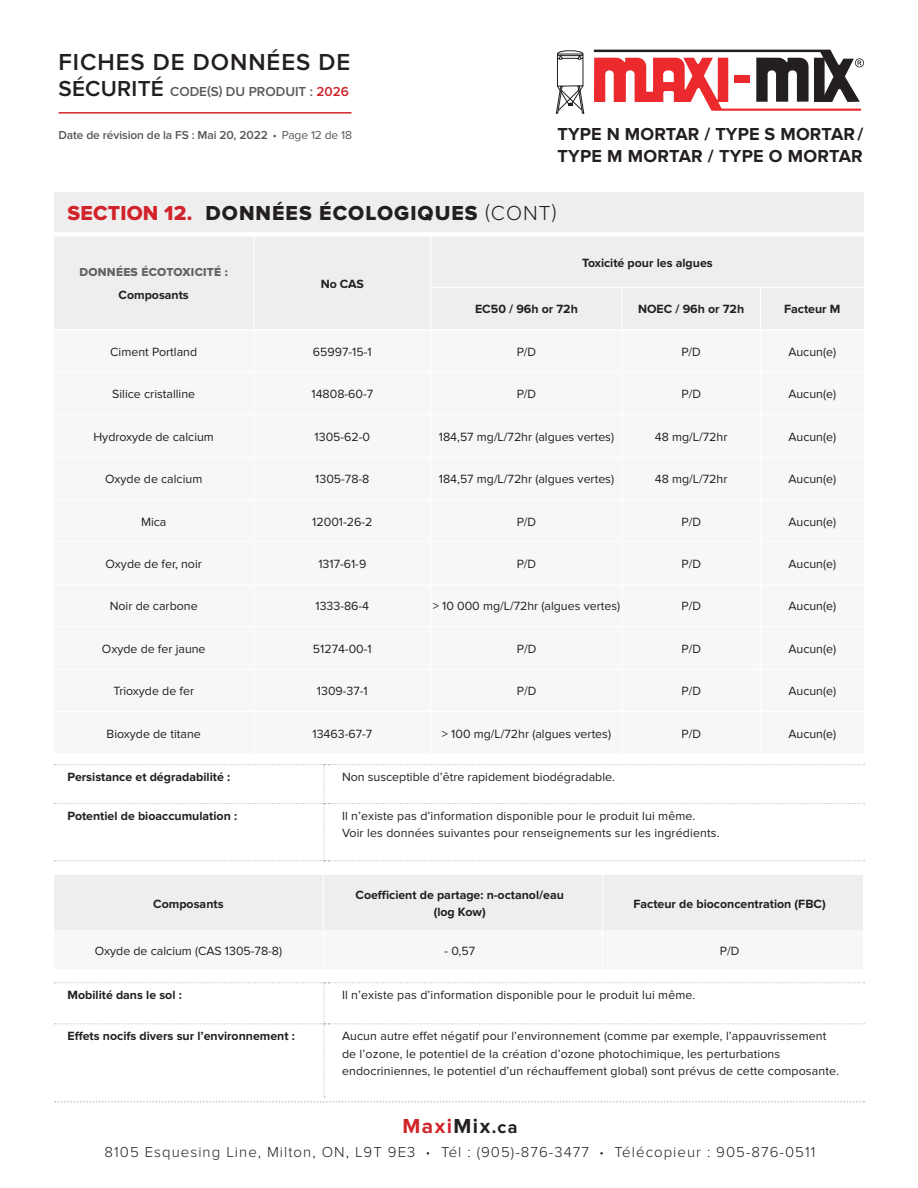
<style>
.page{position:relative;width:918px;height:1188px;background:#fff}
.page>*{position:absolute;margin:0;border:0;box-sizing:border-box;transform-origin:0 0}
.t1{font:600 24px "Proxima Nova";letter-spacing:.04em;color:#231f20}
.t2{font:21px "Proxima Nova Extrabld";letter-spacing:.05em;color:#231f20}
.t3{font:700 21px "Proxima Nova";letter-spacing:.07em;color:#d1232a}
.t4{font:700 18px/21.6px "Proxima Nova";letter-spacing:.01em;color:#231f20}
.t5{font:300 15px "Proxima Nova";letter-spacing:.07em;color:#231f20}
.t6{font:600 13.5px "Proxima Nova";color:#57585a}
.t7{font:12.3px/17.2px "Proxima Nova";color:#231f20}
.t8{font:700 12.3px/16.5px "Proxima Nova";color:#231f20;text-align:center}
.t9{font:600 12px "Proxima Nova";letter-spacing:-.01em;color:#57585a}
.t10{font:12px "Proxima Nova Extrabld";letter-spacing:.02em;color:#636366}
.s1{font-size:22.5px;color:#231f20}
.s2{color:#d1232a}
.s3{font-weight:900}
.s4{font-weight:400}
.s5{font-family:"Proxima Nova";font-weight:300}
.s6{color:#231f20}
.s7{font-size:18px;color:#231f20}
.s8{font-family:"Ba Ross Sans";font-weight:700}
</style>
<div class="page">
<div style="left:54px;top:192px;width:810px;height:40px;background:#eeeeef"></div>
<svg style="left:55px;top:764px;width:809px;height:97px"></svg>
<div style="left:54px;top:237px;width:810px;height:92px;background:#eeeeef"></div>
<hr style="left:253px;top:236px;width:1px;height:51px;background:#fff">
<hr style="left:431px;top:236px;width:1px;height:51px;background:#fff">
<hr style="left:253px;top:287px;width:1px;height:42px;background:#fff">
<hr style="left:431px;top:287px;width:191px;height:1px;background:#fff">
<hr style="left:431px;top:288px;width:1px;height:41px;background:#fff">
<hr style="left:622px;top:287px;width:138px;height:1px;background:#fff">
<hr style="left:760px;top:287px;width:104px;height:1px;background:#fff">
<hr style="left:622px;top:288px;width:1px;height:41px;background:#fff">
<hr style="left:760px;top:288px;width:1px;height:41px;background:#fff">
<div style="left:54px;top:875px;width:809px;height:56px;background:#eeeeef"></div>
<hr style="left:323px;top:875px;width:1px;height:56px;background:#fff">
<hr style="left:602px;top:875px;width:1px;height:56px;background:#fff">
<svg style="left:55px;top:982px;width:809px;height:120px"></svg>
<svg style="left:594px;top:50px;width:270px;height:61px"></svg>
<svg style="left:556px;top:50px;width:29px;height:64px"></svg>
<hr style="left:58px;top:112px;width:294px;height:2px;background:#d1232a">
<h1 class="t1" style="left:58px;top:48px;width:293px">FICHES DE DONNÉES DE</h1>
<p class="t6" style="left:59px;top:83px;width:292px"><span class="s1">SÉCURITÉ</span> CODE(S) DU PRODUIT : <span class="s2">2026</span></p>
<p class="t9" style="left:58px;top:128px;width:295px">Date de révision de la FS : Mai 20, 2022 <span class="s3">∙</span> <span class="s4">Page 12 de 18</span></p>
<h3 class="t4" style="left:557px;top:124px;width:308px">TYPE N MORTAR / TYPE S MORTAR /<br>TYPE M MORTAR / TYPE O MORTAR</h3>
<h2 class="t2" style="left:68px;top:201px;width:491px"><span class="s2">SECTION 12.</span> DONNÉES ÉCOLOGIQUES <span class="s5">(CONT)</span></h2>
<p class="t10" style="left:79px;top:265px;width:150px">DONNÉES ÉCOTOXICITÉ :</p>
<p class="t8" style="left:119px;top:287px;width:72px">Composants</p>
<p class="t8" style="left:321px;top:276px;width:44px">No CAS</p>
<p class="t8" style="left:582px;top:255px;width:132px">Toxicité pour les algues</p>
<p class="t8" style="left:475px;top:301px;width:104px">EC50 / 96h or 72h</p>
<p class="t8" style="left:638px;top:301px;width:108px">NOEC / 96h or 72h</p>
<p class="t8" style="left:784px;top:301px;width:58px">Facteur M</p>
<p class="t7" style="left:110px;top:343px;width:88px">Ciment Portland</p>
<p class="t7" style="left:313px;top:343px;width:60px">65997-15-1</p>
<p class="t7" style="left:517px;top:343px;width:21px">P/D</p>
<p class="t7" style="left:681px;top:343px;width:21px">P/D</p>
<p class="t7" style="left:789px;top:343px;width:49px">Aucun(e)</p>
<p class="t7" style="left:112px;top:386px;width:84px">Silice cristalline</p>
<p class="t7" style="left:311px;top:386px;width:63px">14808-60-7</p>
<p class="t7" style="left:517px;top:386px;width:21px">P/D</p>
<p class="t7" style="left:681px;top:386px;width:21px">P/D</p>
<p class="t7" style="left:789px;top:386px;width:49px">Aucun(e)</p>
<p class="t7" style="left:93px;top:428px;width:122px">Hydroxyde de calcium</p>
<p class="t7" style="left:315px;top:428px;width:57px">1305-62-0</p>
<p class="t7" style="left:439px;top:428px;width:177px">184,57 mg/L/72hr (algues vertes)</p>
<p class="t7" style="left:655px;top:428px;width:74px">48 mg/L/72hr</p>
<p class="t7" style="left:789px;top:428px;width:49px">Aucun(e)</p>
<p class="t7" style="left:105px;top:471px;width:99px">Oxyde de calcium</p>
<p class="t7" style="left:315px;top:471px;width:56px">1305-78-8</p>
<p class="t7" style="left:439px;top:471px;width:177px">184,57 mg/L/72hr (algues vertes)</p>
<p class="t7" style="left:655px;top:471px;width:74px">48 mg/L/72hr</p>
<p class="t7" style="left:789px;top:471px;width:49px">Aucun(e)</p>
<p class="t7" style="left:141px;top:513px;width:27px">Mica</p>
<p class="t7" style="left:312px;top:513px;width:62px">12001-26-2</p>
<p class="t7" style="left:517px;top:513px;width:21px">P/D</p>
<p class="t7" style="left:681px;top:513px;width:21px">P/D</p>
<p class="t7" style="left:789px;top:513px;width:49px">Aucun(e)</p>
<p class="t7" style="left:106px;top:555px;width:98px">Oxyde de fer, noir</p>
<p class="t7" style="left:318px;top:555px;width:49px">1317-61-9</p>
<p class="t7" style="left:517px;top:555px;width:21px">P/D</p>
<p class="t7" style="left:681px;top:555px;width:21px">P/D</p>
<p class="t7" style="left:789px;top:555px;width:49px">Aucun(e)</p>
<p class="t7" style="left:110px;top:598px;width:89px">Noir de carbone</p>
<p class="t7" style="left:316px;top:598px;width:55px">1333-86-4</p>
<p class="t7" style="left:433px;top:598px;width:189px">&gt; 10 000 mg/L/72hr (algues vertes)</p>
<p class="t7" style="left:681px;top:598px;width:21px">P/D</p>
<p class="t7" style="left:789px;top:598px;width:49px">Aucun(e)</p>
<p class="t7" style="left:102px;top:640px;width:105px">Oxyde de fer jaune</p>
<p class="t7" style="left:313px;top:640px;width:60px">51274-00-1</p>
<p class="t7" style="left:517px;top:640px;width:21px">P/D</p>
<p class="t7" style="left:681px;top:640px;width:21px">P/D</p>
<p class="t7" style="left:789px;top:640px;width:49px">Aucun(e)</p>
<p class="t7" style="left:113px;top:683px;width:82px">Trioxyde de fer</p>
<p class="t7" style="left:317px;top:683px;width:52px">1309-37-1</p>
<p class="t7" style="left:517px;top:683px;width:21px">P/D</p>
<p class="t7" style="left:681px;top:683px;width:21px">P/D</p>
<p class="t7" style="left:789px;top:683px;width:49px">Aucun(e)</p>
<p class="t7" style="left:107px;top:725px;width:96px">Bioxyde de titane</p>
<p class="t7" style="left:313px;top:725px;width:61px">13463-67-7</p>
<p class="t7" style="left:442px;top:725px;width:171px">&gt; 100 mg/L/72hr (algues vertes)</p>
<p class="t7" style="left:681px;top:725px;width:21px">P/D</p>
<p class="t7" style="left:789px;top:725px;width:49px">Aucun(e)</p>
<p class="t8" style="left:68px;top:769px;width:164px">Persistance et dégradabilité :</p>
<p class="t7" style="left:342px;top:769px;width:274px">Non susceptible d’être rapidement biodégradable.</p>
<p class="t8" style="left:68px;top:808px;width:171px">Potentiel de bioaccumulation :</p>
<p class="t7" style="left:342px;top:808px;width:379px">Il n’existe pas d’information disponible pour le produit lui même.<br>Voir les données suivantes pour renseignements sur les ingrédients.</p>
<p class="t8" style="left:153px;top:896px;width:72px">Composants</p>
<p class="t8" style="left:356px;top:887px;width:210px">Coefficient de partage: n-octanol/eau (log Kow)</p>
<p class="t8" style="left:633px;top:896px;width:194px">Facteur de bioconcentration (FBC)</p>
<p class="t7" style="left:95px;top:943px;width:189px">Oxyde de calcium (CAS 1305-78-8)</p>
<p class="t7" style="left:444px;top:943px;width:32px">- 0,57</p>
<p class="t7" style="left:720px;top:943px;width:21px">P/D</p>
<p class="t8" style="left:67px;top:987px;width:116px">Mobilité dans le sol :</p>
<p class="t7" style="left:342px;top:987px;width:355px">Il n’existe pas d’information disponible pour le produit lui même.</p>
<p class="t8" style="left:67px;top:1028px;width:229px">Effets nocifs divers sur l’environnement :</p>
<p class="t7" style="left:342px;top:1028px;width:499px">Aucun autre effet négatif pour l’environnement (comme par exemple, l’appauvrissement de l’ozone, le potentiel de la création d’ozone photochimique, les perturbations endocriniennes, le potentiel d’un réchauffement global) sont prévus de cette composante.</p>
<h2 class="t3" style="left:402px;top:1114px;width:117px">Maxi<span class="s6">Mix</span><span class="s7">.ca</span></h2>
<p class="t5" style="left:105px;top:1143px;width:712px">8105 Esquesing Line, Milton, ON, L9T 9E3 <span class="s8">∙</span> Tél : (905)-876-3477 <span class="s8">∙</span> Télécopieur : 905-876-0511</p>
</div>
